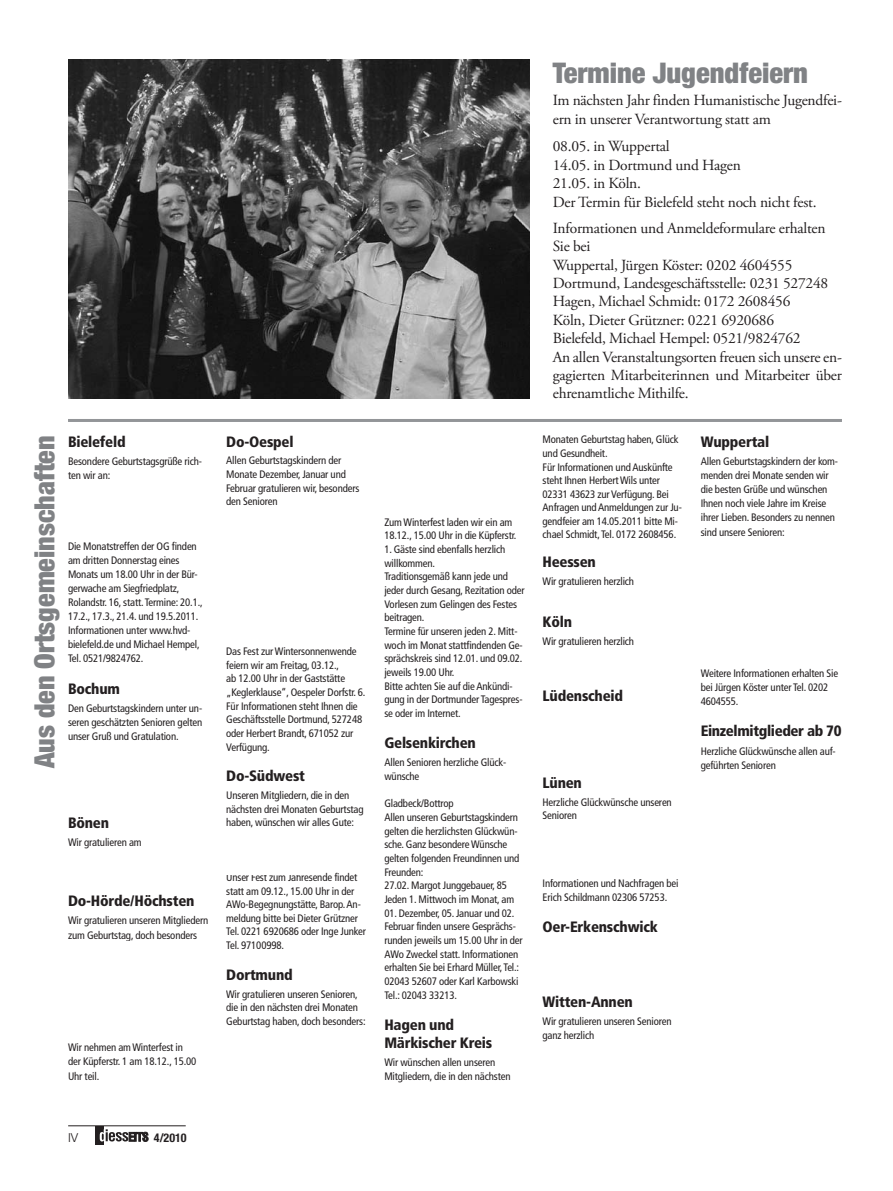
<style>
.page{position:relative;width:893px;height:1191px;background:#fff}
.page>*{position:absolute;margin:0;border:0;box-sizing:border-box;transform-origin:0 0}
.t1{font:900 condensed 28.5px "Helvetica Neue";color:#808285}
.t2{font:900 condensed 28.05px "Helvetica Neue";color:#808285}
.t3{font:15.45px/18.5px "Adobe Garamond Pro";letter-spacing:-.015em;color:#231f20}
.t4{font:900 condensed 15px/18.1px "Frutiger";letter-spacing:-.015em;color:#231f20}
.t5{font:300 12.45px "Helvetica Neue";color:#231f20}
.t6{font:700 condensed 12px "Helvetica Neue";color:#231f20}
.t7{font:condensed 10.8px/13.6px "Frutiger";letter-spacing:-.015em;color:#231f20}
</style>
<div class="page">
<div style="left:96px;top:1126px;width:8px;height:19px;background:#231f20"></div>
<svg style="left:100px;top:1129px;width:48px;height:12px"></svg>
<hr style="left:68px;top:1125px;width:118px;height:1px;background:#231f20">
<hr style="left:68px;top:419px;width:774px;height:3px;background:#939598">
<img style="left:68px;top:60px;width:462px;height:338px">
<h2 class="t2" style="left:27px;top:768px;width:334px;rotate:-90deg">Aus den Ortsgemeinschaften</h2>
<h3 class="t4" style="left:68px;top:432px;width:59px">Bielefeld</h3>
<p class="t7" style="left:68px;top:454px;width:136px;line-height:14.1px">Besondere Geburtstagsgrüße rich&shy;ten wir an:</p>
<p class="t7" style="left:68px;top:539px;width:136px;line-height:14.1px">Die Monatstreffen der OG finden am dritten Donnerstag eines<br>Monats um 18.00 Uhr in der Bür&shy;gerwache am Siegfriedplatz,<br>Rolandstr. 16, statt. Termine: 20.1.,<br>17.2., 17.3., 21.4. und 19.5.2011.<br>Informationen unter www.hvd&shy;bielefeld.de und Michael Hempel,<br>Tel. 0521/9824762.</p>
<h3 class="t4" style="left:68px;top:679px;width:53px">Bochum</h3>
<p class="t7" style="left:68px;top:701px;width:136px;line-height:14.1px;text-align:justify">Den Geburtstagskindern unter un&shy;seren geschätzten Senioren gelten unser Gruß und Gratulation.</p>
<h3 class="t4" style="left:68px;top:813px;width:43px">Bönen</h3>
<p class="t7" style="left:68px;top:836px;width:75px">Wir gratulieren am</p>
<h3 class="t4" style="left:68px;top:891px;width:128px">Do-Hörde/Höchsten</h3>
<p class="t7" style="left:68px;top:913px;width:142px;line-height:14.1px">Wir gratulieren unseren Mitgliedern zum Geburtstag, doch besonders</p>
<p class="t7" style="left:68px;top:1040px;width:130px;line-height:14.1px">Wir nehmen am Winterfest in der Küpferstr. 1 am 18.12., 15.00<br>Uhr teil.</p>
<h3 class="t4" style="left:226px;top:432px;width:69px">Do-Oespel</h3>
<p class="t7" style="left:226px;top:454px;width:135px">Allen Geburtstagskindern der<br>Monate Dezember, Januar und<br>Februar gratulieren wir, besonders den Senioren</p>
<p class="t7" style="left:226px;top:644px;width:141px">Das Fest zur Wintersonnenwende feiern wir am Freitag, 03.12.,<br>ab 12.00 Uhr in der Gaststätte „Keglerklause“, Oespeler Dorfstr. 6.<br>Für Informationen steht Ihnen die<br>Geschäftsstelle Dortmund, 527248 oder Herbert Brandt, 671052 zur<br>Verfügung.</p>
<h3 class="t4" style="left:226px;top:767px;width:80px">Do-Südwest</h3>
<p class="t7" style="left:226px;top:788px;width:139px">Unseren Mitgliedern, die in den nächsten drei Monaten Geburtstag haben, wünschen wir alles Gute:</p>
<p class="t7" style="left:226px;top:870px;width:141px">Unser Fest zum Jahresende findet statt am 09.12., 15.00 Uhr in der<br>AWo-Begegnungstätte, Barop. An&shy;meldung bitte bei Dieter Grützner<br>Tel. 0221 6920686 oder Inge Junker<br>Tel. 97100998.</p>
<h3 class="t4" style="left:226px;top:965px;width:68px">Dortmund</h3>
<p class="t7" style="left:226px;top:987px;width:141px">Wir gratulieren unseren Senioren, die in den nächsten drei Monaten<br>Geburtstag haben, doch besonders:</p>
<p class="t7" style="left:384px;top:515px;width:134px">Zum Winterfest laden wir ein am<br>18.12., 15.00 Uhr in die Küpferstr.</p>
<p class="t7" style="left:384px;top:542px;width:142px">1. Gäste sind ebenfalls herzlich willkommen.<br>Traditionsgemäß kann jede und jeder durch Gesang, Rezitation oder<br>Vorlesen zum Gelingen des Festes beitragen.<br>Termine für unseren jeden 2. Mitt&shy;woch im Monat stattfindenden Ge&shy;sprächskreis sind 12.01. und 09.02. jeweils 19.00 Uhr.<br>Bitte achten Sie auf die Ankündi&shy;gung in der Dortmunder Tagespres&shy;se oder im Internet.</p>
<h3 class="t4" style="left:384px;top:734px;width:93px">Gelsenkirchen</h3>
<p class="t7" style="left:384px;top:755px;width:123px">Allen Senioren herzliche Glück&shy;wünsche</p>
<p class="t7" style="left:384px;top:796px;width:137px">Gladbeck/Bottrop<br>Allen unseren Geburtstagskindern gelten die herzlichsten Glückwün&shy;sche. Ganz besondere Wünsche gelten folgenden Freundinnen und<br>Freunden:<br>27.02. Margot Junggebauer, 85<br>Jeden 1. Mittwoch im Monat, am</p>
<p class="t7" style="left:384px;top:906px;width:140px">01. Dezember, 05. Januar und 02.<br>Februar finden unsere Gesprächs&shy;runden jeweils um 15.00 Uhr in der<br>AWo Zweckel statt. Informationen erhalten Sie bei Erhard Müller, Tel.:<br>02043 52607 oder Karl Karbowski<br>Tel.: 02043 33213.</p>
<h3 class="t4" style="left:384px;top:1015px;width:109px">Hagen und<br>Märkischer Kreis</h3>
<p class="t7" style="left:384px;top:1055px;width:128px">Wir wünschen allen unseren<br>Mitgliedern, die in den nächsten</p>
<h1 class="t1" style="left:553px;top:55px;width:257px">Termine Jugendfeiern</h1>
<h3 class="t3" style="left:553px;top:92px;width:291px">Im nächsten Jahr finden Humanistische Jugendfei&shy;ern in unserer Verantwortung statt am</h3>
<h3 class="t3" style="left:553px;top:138px;width:265px">08.05. in Wuppertal<br>14.05. in Dortmund und Hagen<br>21.05. in Köln.<br>Der Termin für Bielefeld steht noch nicht fest.</h3>
<p class="t3" style="left:553px;top:219px;width:291px">Informationen und Anmeldeformulare erhalten Sie bei<br>Wuppertal, Jürgen Köster: 0202 4604555<br>Dortmund, Landesgeschäftsstelle: 0231 527248<br>Hagen, Michael Schmidt: 0172 2608456<br>Köln, Dieter Grützner: 0221 6920686<br>Bielefeld, Michael Hempel: 0521/9824762<br>An allen Veranstaltungsorten freuen sich unsere en&shy;gagierten Mitarbeiterinnen und Mitarbeiter über ehrenamtliche Mithilfe.</p>
<p class="t7" style="left:543px;top:433px;width:141px">Monaten Geburtstag haben, Glück und Gesundheit.<br>Für Informationen und Auskünfte steht Ihnen Herbert Wils unter<br>02331 43623 zur Verfügung. Bei<br>Anfragen und Anmeldungen zur Ju&shy;gendfeier am 14.05.2011 bitte Mi&shy;chael Schmidt, Tel. 0172 2608456.</p>
<h3 class="t4" style="left:543px;top:553px;width:55px">Heessen</h3>
<p class="t7" style="left:543px;top:574px;width:93px">Wir gratulieren herzlich</p>
<h3 class="t4" style="left:543px;top:613px;width:31px">Köln</h3>
<p class="t7" style="left:543px;top:634px;width:93px">Wir gratulieren herzlich</p>
<h3 class="t4" style="left:543px;top:686px;width:82px">Lüdenscheid</h3>
<h3 class="t4" style="left:543px;top:773px;width:41px">Lünen</h3>
<p class="t7" style="left:543px;top:795px;width:131px">Herzliche Glückwünsche unseren<br>Senioren</p>
<h3 class="t4" style="left:701px;top:432px;width:70px">Wuppertal</h3>
<p class="t7" style="left:701px;top:454px;width:139px;line-height:14.1px">Allen Geburtstagskindern der kom&shy;menden drei Monate senden wir die besten Grüße und wünschen<br>Ihnen noch viele Jahre im Kreise ihrer Lieben. Besonders zu nennen sind unsere Senioren:</p>
<p class="t7" style="left:701px;top:666px;width:139px;line-height:14.1px">Weitere Informationen erhalten Sie bei Jürgen Köster unter Tel. 0202<br>4604555.</p>
<h3 class="t4" style="left:701px;top:722px;width:142px">Einzelmitglieder ab 70</h3>
<p class="t7" style="left:701px;top:744px;width:137px;line-height:14.1px">Herzliche Glückwünsche allen auf&shy;geführten Senioren</p>
<p class="t7" style="left:543px;top:877px;width:137px">Informationen und Nachfragen bei<br>Erich Schildmann 02306 57253.</p>
<h3 class="t4" style="left:543px;top:917px;width:117px">Oer-Erkenschwick</h3>
<h3 class="t4" style="left:543px;top:993px;width:92px">Witten-Annen</h3>
<p class="t7" style="left:543px;top:1014px;width:131px">Wir gratulieren unseren Senioren ganz herzlich</p>
<p class="t5" style="left:68px;top:1130px;width:12px">IV</p>
<p class="t6" style="left:154px;top:1130px;width:34px">4/2010</p>
</div>
